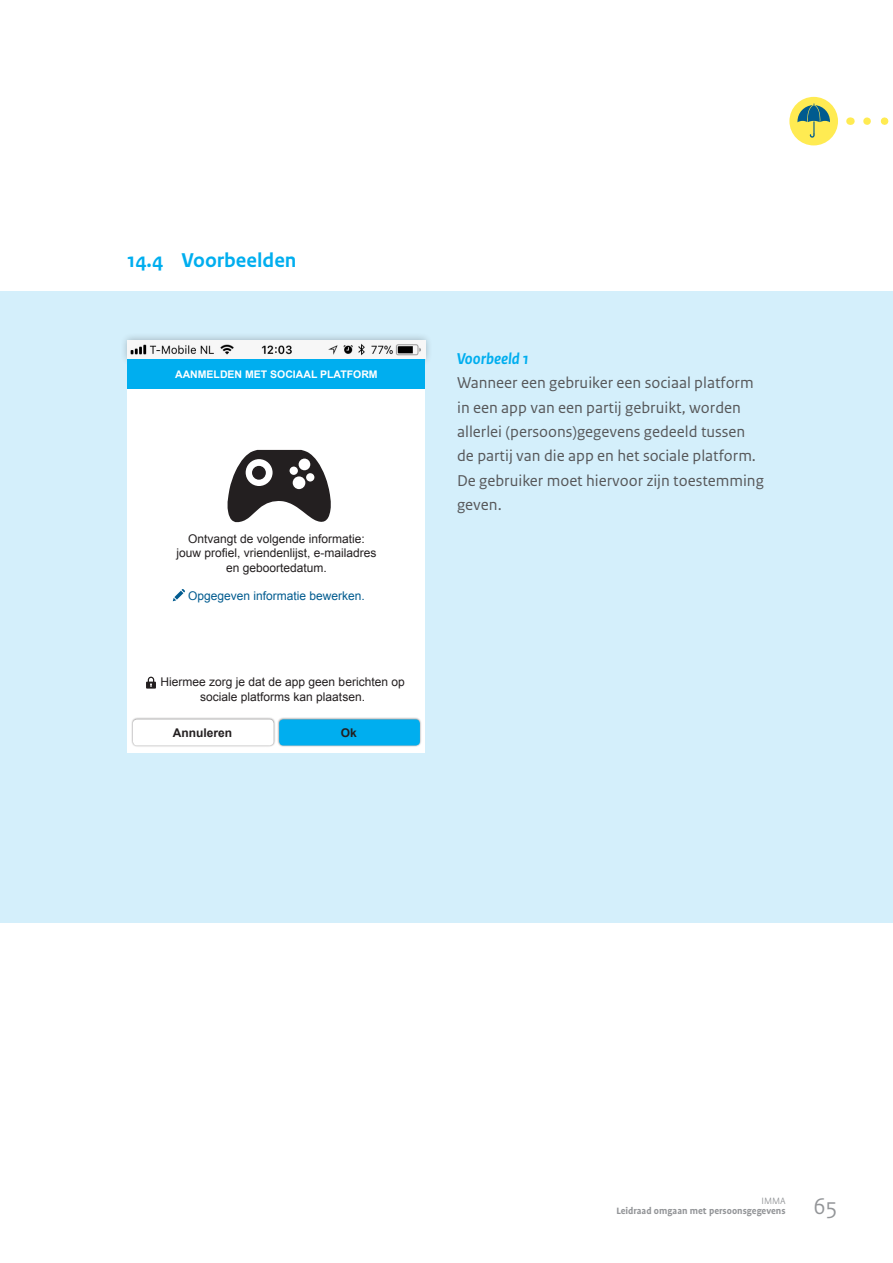
<style>
.page{position:relative;width:893px;height:1263px;background:#fff}
.page>*{position:absolute;margin:0;border:0;box-sizing:border-box;transform-origin:0 0}
.t1{font:24px "Rijksoverheid Sans";color:#939598}
.body{font:700 21px "Rijksoverheid Sans Text";color:#00aeef}
.body-2{font:16.5px/24.3px "Rijksoverheid Sans Text";color:#57585a}
.body-3{font:italic 700 16.5px "Rijksoverheid Sans Text";color:#00aeef}
.t2{font:12px/14.4px "Arial";color:#231f20;text-align:center}
.t3{font:12px "Arial";color:#005b8f}
.t4{font:700 12px "Arial";color:#231f20}
.t5{font:700 10.5px "Profile OT";color:#939598}
.t6{font:700 10.5px "Arial";color:#fff}
.t7{font:300 10.5px "Profile OT";color:#939598}
</style>
<div class="page">
<div style="left:0;top:291px;width:893px;height:632px;background:#d4effb"></div>
<div style="left:128px;top:388px;width:297px;height:365px;background:#fff"></div>
<div style="left:120px;top:332px;width:313px;height:35px;background:#231f20;opacity:.3"></div>
<img style="left:128px;top:340px;width:297px;height:19px">
<div style="left:128px;top:359px;width:297px;height:29px;background:#00aeef"></div>
<svg style="left:228px;top:450px;width:103px;height:72px"></svg>
<div style="left:252px;top:466px;width:14px;height:14px;background:#231f20;border-radius:50%"></div>
<div style="left:131px;top:717px;width:144px;height:31px;background:#231f20;opacity:.5"></div>
<div style="left:133px;top:719px;width:141px;height:26px;background:#fff;border-radius:4px"></div>
<div style="left:277px;top:717px;width:145px;height:31px;background:#231f20;opacity:.5"></div>
<div style="left:279px;top:719px;width:141px;height:26px;background:#00aeef;border-radius:4px"></div>
<svg style="left:174px;top:591px;width:9px;height:9px"></svg>
<svg style="left:146px;top:677px;width:10px;height:12px"></svg>
<div style="left:789px;top:97px;width:49px;height:48px;background:#ffeb52;border-radius:50%"></div>
<svg style="left:797px;top:104px;width:33px;height:34px"></svg>
<svg style="left:863px;top:117px;width:22px;height:8px"></svg>
<p class="body" style="left:128px;top:248px;width:170px">14.4 Voorbeelden</p>
<p class="t6" style="left:175px;top:367px;width:204px">AANMELDEN MET SOCIAAL PLATFORM</p>
<p class="t2" style="left:188px;top:531px;width:178px">Ontvangt de volgende informatie:</p>
<p class="t2" style="left:176px;top:546px;width:202px">jouw profiel, vriendenlijst, e-mailadres</p>
<p class="t2" style="left:226px;top:560px;width:102px">en geboortedatum.</p>
<p class="t3" style="left:188px;top:588px;width:178px">Opgegeven informatie bewerken.</p>
<p class="t2" style="left:161px;top:675px;width:246px">Hiermee zorg je dat de app geen berichten op sociale platforms kan plaatsen.</p>
<p class="t4" style="left:173px;top:725px;width:61px">Annuleren</p>
<p class="t4" style="left:341px;top:725px;width:18px">Ok</p>
<p class="body-3" style="left:457px;top:349px;width:74px">Voorbeeld 1</p>
<p class="body-2" style="left:457px;top:371px;width:308px">Wanneer een gebruiker een sociaal platform in een app van een partij gebruikt, worden allerlei (persoons)gegevens gedeeld tussen de partij van die app en het sociale platform.<br>De gebruiker moet hiervoor zijn toestemming geven.</p>
<p class="t7" style="left:762px;top:1194px;width:26px">IMMA</p>
<p class="t5" style="left:616px;top:1205px;width:171px">Leidraad omgaan met persoonsgegevens</p>
<h1 class="t1" style="left:813px;top:1192px;width:26px">65</h1>
</div>
